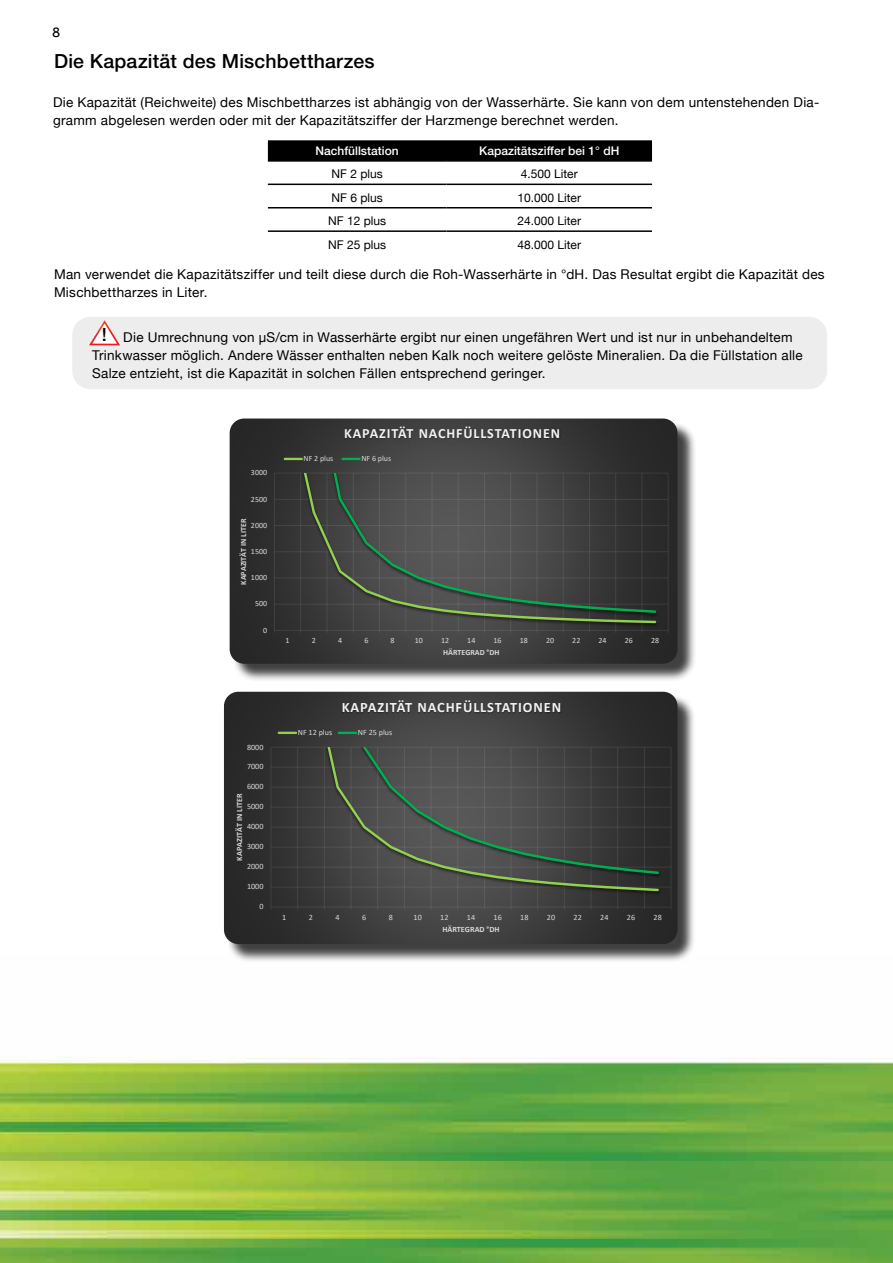
<style>
.page{position:relative;width:893px;height:1263px;background:#fff}
.page>*{position:absolute;margin:0;border:0;box-sizing:border-box;transform-origin:0 0}
.t1{font:500 19.5px "Helvetica Neue";letter-spacing:.01em;color:#000}
.t2{font:500 18.15px "Helvetica Neue";color:#000}
.t3{font:15px "Effra";color:#000}
.t4{font:700 14.4px "Calibri";letter-spacing:.06em;color:#f2f2f2}
.t5{font:700 14.1px "Calibri";letter-spacing:.06em;color:#f2f2f2}
.t6{font:13.5px/18px "Helvetica Neue";letter-spacing:.02em;color:#000}
.t7{font:12px "Helvetica Neue";color:#000}
.t8{font:500 12px "Helvetica Neue";color:#fff}
.t9{font:8.1px "Calibri";color:#d9d9d9}
.t10{font:700 8.1px "Calibri";color:#d9d9d9}
.t11{font:7.95px "Calibri";color:#d9d9d9}
.t12{font:700 7.95px "Calibri";color:#d9d9d9}
</style>
<div class="page">
<img style="left:0;top:1057px;width:893px;height:206px">
<div style="left:72px;top:317px;width:755px;height:72px;background:#ededed;border-radius:18px"></div>
<svg style="left:89px;top:320px;width:31px;height:26px"></svg>
<div style="left:232px;top:421px;width:464px;height:262px;background:#000;opacity:.75"></div>
<svg style="left:230px;top:418px;width:447px;height:246px;background:#343434"></svg>
<hr style="left:274px;top:604px;width:394px;height:1px;background:#393939">
<hr style="left:274px;top:578px;width:394px;height:1px;background:#353535">
<hr style="left:274px;top:551px;width:394px;height:1px;background:#3c3c3c">
<hr style="left:274px;top:525px;width:394px;height:1px;background:#414141">
<hr style="left:274px;top:499px;width:394px;height:1px;background:#3e3e3e">
<hr style="left:274px;top:473px;width:394px;height:1px;background:#373737">
<hr style="left:274px;top:473px;width:1px;height:157px;background:#414141">
<hr style="left:300px;top:473px;width:1px;height:157px;background:#3f3f3f">
<hr style="left:327px;top:473px;width:1px;height:157px;background:#404040">
<hr style="left:353px;top:473px;width:1px;height:157px;background:#4a4a4a">
<hr style="left:379px;top:473px;width:1px;height:157px;background:#555">
<hr style="left:405px;top:473px;width:1px;height:157px;background:#555">
<hr style="left:432px;top:473px;width:1px;height:157px;background:#545454">
<hr style="left:458px;top:473px;width:1px;height:157px;background:#595959">
<hr style="left:484px;top:473px;width:1px;height:157px;background:#5a5a5a">
<hr style="left:510px;top:473px;width:1px;height:157px;background:#555">
<hr style="left:537px;top:473px;width:1px;height:157px;background:#484848">
<hr style="left:563px;top:473px;width:1px;height:157px;background:#484848">
<hr style="left:589px;top:473px;width:1px;height:157px;background:#464646">
<hr style="left:615px;top:473px;width:1px;height:157px;background:#3e3e3e">
<hr style="left:642px;top:473px;width:1px;height:157px;background:#333">
<hr style="left:668px;top:473px;width:1px;height:157px;background:#353535">
<hr style="left:274px;top:630px;width:394px;height:1px;background:#f2f2f2;opacity:.1">
<img style="left:282px;top:618px;width:378px;height:11px">
<svg style="left:285px;top:614px;width:373px;height:10px;background:#464d3e"></svg>
<svg style="left:285px;top:473px;width:373px;height:141px;background:#444845"></svg>
<img style="left:334px;top:420px;width:237px;height:33px">
<svg style="left:285px;top:458px;width:17px;height:2px"></svg>
<svg style="left:343px;top:458px;width:17px;height:2px"></svg>
<div style="left:226px;top:694px;width:470px;height:269px;background:#000;opacity:.75"></div>
<svg style="left:224px;top:692px;width:453px;height:252px;background:#343434"></svg>
<hr style="left:271px;top:887px;width:400px;height:1px;background:#383838">
<hr style="left:271px;top:867px;width:400px;height:1px;background:#3a3a3a">
<hr style="left:271px;top:847px;width:400px;height:1px;background:#3a3a3a">
<hr style="left:271px;top:827px;width:400px;height:1px;background:#3c3c3c">
<hr style="left:271px;top:807px;width:400px;height:1px;background:#3c3c3c">
<hr style="left:271px;top:787px;width:400px;height:1px;background:#3c3c3c">
<hr style="left:271px;top:767px;width:400px;height:1px;background:#3b3b3b">
<hr style="left:271px;top:747px;width:400px;height:1px;background:#3a3a3a">
<hr style="left:271px;top:747px;width:1px;height:160px;background:#383838">
<hr style="left:297px;top:747px;width:1px;height:160px;background:#404040">
<hr style="left:324px;top:747px;width:1px;height:160px;background:#474747">
<hr style="left:351px;top:747px;width:1px;height:160px;background:#474747">
<hr style="left:377px;top:747px;width:1px;height:160px;background:#525252">
<hr style="left:404px;top:747px;width:1px;height:160px;background:#585858">
<hr style="left:431px;top:747px;width:1px;height:160px;background:#555">
<hr style="left:457px;top:747px;width:1px;height:160px;background:#595959">
<hr style="left:484px;top:747px;width:1px;height:160px;background:#5a5a5a">
<hr style="left:511px;top:747px;width:1px;height:160px;background:#505050">
<hr style="left:537px;top:747px;width:1px;height:160px;background:#4f4f4f">
<hr style="left:564px;top:747px;width:1px;height:160px;background:#4a4a4a">
<hr style="left:591px;top:747px;width:1px;height:160px;background:#3e3e3e">
<hr style="left:617px;top:747px;width:1px;height:160px;background:#3e3e3e">
<hr style="left:644px;top:747px;width:1px;height:160px;background:#3b3b3b">
<hr style="left:671px;top:747px;width:1px;height:160px;background:#333">
<hr style="left:271px;top:907px;width:400px;height:1px;background:#f2f2f2;opacity:.1">
<img style="left:279px;top:879px;width:384px;height:18px">
<svg style="left:282px;top:875px;width:378px;height:17px;background:#464a42"></svg>
<svg style="left:282px;top:747px;width:378px;height:128px;background:#454845"></svg>
<img style="left:332px;top:693px;width:240px;height:34px">
<svg style="left:279px;top:732px;width:17px;height:2px"></svg>
<svg style="left:339px;top:732px;width:17px;height:2px"></svg>
<div style="left:268px;top:140px;width:384px;height:20px;background:#000"></div>
<hr style="left:268px;top:160px;width:178px;height:2px;background:#000">
<hr style="left:446px;top:160px;width:206px;height:2px;background:#000">
<hr style="left:268px;top:184px;width:178px;height:1px;background:#000">
<hr style="left:446px;top:184px;width:206px;height:1px;background:#000">
<hr style="left:268px;top:207px;width:178px;height:1px;background:#000">
<hr style="left:446px;top:207px;width:206px;height:1px;background:#000">
<hr style="left:268px;top:230px;width:178px;height:2px;background:#000">
<hr style="left:446px;top:230px;width:206px;height:2px;background:#000">
<p class="t3" style="left:52px;top:23px;width:10px">8</p>
<h1 class="t1" style="left:54px;top:49px;width:322px">Die Kapazität des Mischbettharzes</h1>
<p class="t6" style="left:53px;top:93px;width:768px">Die Kapazität (Reichweite) des Mischbettharzes ist abhängig von der Wasserhärte. Sie kann von dem untenstehenden Dia&shy;gramm abgelesen werden oder mit der Kapazitätsziffer der Harzmenge berechnet werden.</p>
<p class="t8" style="left:316px;top:143px;width:85px">Nachfüllstation</p>
<p class="t8" style="left:479px;top:143px;width:142px">Kapazitätsziffer bei 1° dH</p>
<p class="t7" style="left:331px;top:167px;width:53px">NF 2 plus</p>
<p class="t7" style="left:521px;top:167px;width:58px">4.500 Liter</p>
<p class="t7" style="left:331px;top:190px;width:53px">NF 6 plus</p>
<p class="t7" style="left:517px;top:190px;width:65px">10.000 Liter</p>
<p class="t7" style="left:328px;top:214px;width:60px">NF 12 plus</p>
<p class="t7" style="left:517px;top:214px;width:65px">24.000 Liter</p>
<p class="t7" style="left:328px;top:237px;width:60px">NF 25 plus</p>
<p class="t7" style="left:517px;top:237px;width:65px">48.000 Liter</p>
<p class="t6" style="left:54px;top:265px;width:772px">Man verwendet die Kapazitätsziffer und teilt diese durch die Roh-Wasserhärte in °dH. Das Resultat ergibt die Kapazität des<br>Mischbettharzes in Liter.</p>
<h2 class="t2" style="left:102px;top:324px;width:7px">!</h2>
<p class="t6" style="left:92px;top:328px;width:712px;text-indent:31px">Die Umrechnung von µS/cm in Wasserhärte ergibt nur einen ungefähren Wert und ist nur in unbehandeltem<br>Trinkwasser möglich. Andere Wässer enthalten neben Kalk noch weitere gelöste Mineralien. Da die Füllstation alle<br>Salze entzieht, ist die Kapazität in solchen Fällen entsprechend geringer.</p>
<p class="t5" style="left:344px;top:423px;width:218px">KAPAZITÄT NACHFÜLLSTATIONEN</p>
<p class="t11" style="left:251px;top:467px;width:18px">3000</p>
<p class="t11" style="left:251px;top:493px;width:18px">2500</p>
<p class="t12" style="left:238px;top:585px;width:67px;rotate:-90deg">KAPAZITÄT IN LITER</p>
<p class="t11" style="left:251px;top:520px;width:18px">2000</p>
<p class="t11" style="left:251px;top:546px;width:18px">1500</p>
<p class="t11" style="left:251px;top:572px;width:18px">1000</p>
<p class="t11" style="left:255px;top:598px;width:14px">500</p>
<p class="t11" style="left:263px;top:624px;width:6px">0</p>
<p class="t11" style="left:304px;top:453px;width:31px">NF 2 plus</p>
<p class="t11" style="left:361px;top:453px;width:31px">NF 6 plus</p>
<p class="t11" style="left:286px;top:635px;width:6px">1</p>
<p class="t11" style="left:312px;top:635px;width:6px">2</p>
<p class="t11" style="left:338px;top:635px;width:6px">4</p>
<p class="t11" style="left:364px;top:635px;width:6px">6</p>
<p class="t11" style="left:391px;top:635px;width:6px">8</p>
<p class="t11" style="left:415px;top:635px;width:10px">10</p>
<p class="t11" style="left:441px;top:635px;width:10px">12</p>
<p class="t11" style="left:467px;top:635px;width:10px">14</p>
<p class="t11" style="left:494px;top:635px;width:10px">16</p>
<p class="t11" style="left:520px;top:635px;width:10px">18</p>
<p class="t11" style="left:546px;top:635px;width:10px">20</p>
<p class="t11" style="left:572px;top:635px;width:10px">22</p>
<p class="t11" style="left:598px;top:635px;width:10px">24</p>
<p class="t11" style="left:625px;top:635px;width:10px">26</p>
<p class="t11" style="left:651px;top:635px;width:10px">28</p>
<p class="t12" style="left:443px;top:647px;width:58px">HÄRTEGRAD °DH</p>
<p class="t9" style="left:247px;top:741px;width:18px">8000</p>
<p class="t9" style="left:247px;top:761px;width:18px">7000</p>
<p class="t9" style="left:247px;top:781px;width:18px">6000</p>
<p class="t10" style="left:234px;top:860px;width:68px;rotate:-90deg">KAPAZITÄT IN LITER</p>
<p class="t9" style="left:247px;top:801px;width:18px">5000</p>
<p class="t9" style="left:247px;top:821px;width:18px">4000</p>
<p class="t9" style="left:247px;top:841px;width:18px">3000</p>
<p class="t9" style="left:247px;top:861px;width:18px">2000</p>
<p class="t9" style="left:247px;top:881px;width:18px">1000</p>
<p class="t9" style="left:259px;top:901px;width:6px">0</p>
<p class="t4" style="left:342px;top:696px;width:221px">KAPAZITÄT NACHFÜLLSTATIONEN</p>
<p class="t9" style="left:298px;top:727px;width:36px">NF 12 plus</p>
<p class="t9" style="left:358px;top:727px;width:36px">NF 25 plus</p>
<p class="t9" style="left:282px;top:911px;width:6px">1</p>
<p class="t9" style="left:309px;top:911px;width:6px">2</p>
<p class="t9" style="left:336px;top:911px;width:6px">4</p>
<p class="t9" style="left:362px;top:911px;width:6px">6</p>
<p class="t9" style="left:389px;top:911px;width:6px">8</p>
<p class="t9" style="left:414px;top:911px;width:10px">10</p>
<p class="t9" style="left:440px;top:911px;width:10px">12</p>
<p class="t9" style="left:467px;top:911px;width:10px">14</p>
<p class="t9" style="left:494px;top:911px;width:10px">16</p>
<p class="t9" style="left:520px;top:911px;width:10px">18</p>
<p class="t9" style="left:547px;top:911px;width:10px">20</p>
<p class="t9" style="left:574px;top:911px;width:10px">22</p>
<p class="t9" style="left:600px;top:911px;width:10px">24</p>
<p class="t9" style="left:627px;top:911px;width:10px">26</p>
<p class="t9" style="left:654px;top:911px;width:10px">28</p>
<p class="t10" style="left:442px;top:924px;width:59px">HÄRTEGRAD °DH</p>
</div>
